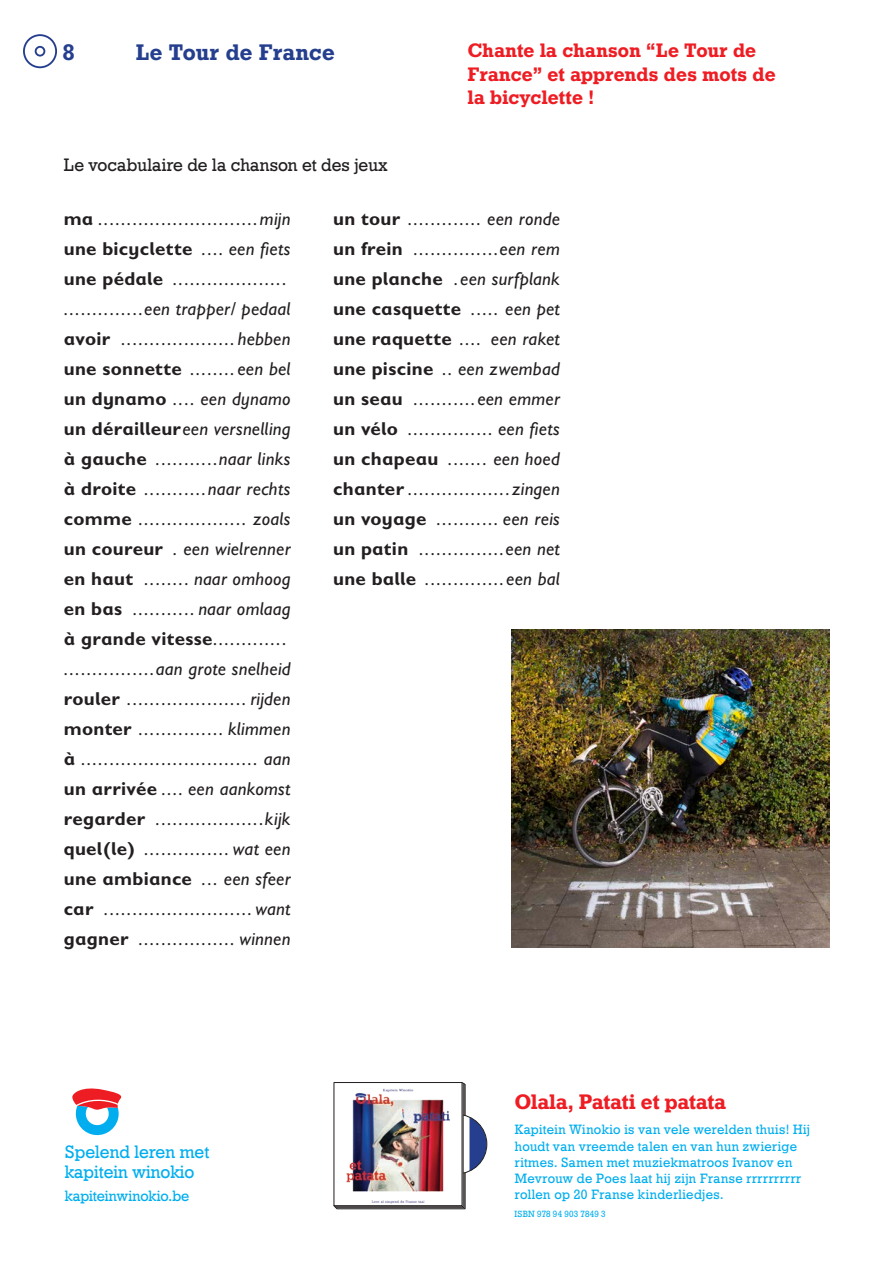
<style>
.page{position:relative;width:893px;height:1263px;background:#fff}
.page>*{position:absolute;margin:0;border:0;box-sizing:border-box;transform-origin:0 0}
.t1{font:22.5px "Geometric Slab 712 BT Bold A";letter-spacing:.015em;color:#253f8e}
.t2{font:21px "Geometric Slab 712 BT Bold A";color:#ee1d23}
.t3{font:19.5px/23.4px "Geometric Slab 712 BT Bold A";letter-spacing:.01em;color:#ee1d23}
.t4{font:700 18.75px "Gill Sans MT Schlbk";letter-spacing:.015em;color:#231f20}
.t5{font:italic 18.75px "Gill Sans MT Schlbk";letter-spacing:.015em;color:#231f20}
.t6{font:18px "Gill Sans MT Schlbk";color:#231f20}
.t7{font:18px "Geometric Slab 712 BT Medium A";letter-spacing:.005em;color:#231f20}
.t8{font:18px/19.5px "Geometric Slab 712 BT Medium A";color:#00aeef}
.t9{font:15px "Geometric Slab 712 BT Medium A";letter-spacing:-.01em;color:#00aeef}
.t10{font:13.5px/16.2px "Geometric Slab 712 BT Medium A";letter-spacing:.025em;color:#00aeef}
.t11{font:9px "Geometric Slab 712 BT Medium A";letter-spacing:.025em;color:#00aeef}
.s1{font-weight:700;font-size:18.75px}
.s2{font-style:italic;font-size:18.75px}
.s3{font-weight:400;font-size:18px}
.s4{font-weight:400;font-style:italic}
.s5{font-style:normal;font-size:18px}
.s6{font-weight:700;font-style:normal}
</style>
<div class="page">
<svg style="left:72px;top:1088px;width:50px;height:48px"></svg>
<svg style="left:334px;top:1082px;width:153px;height:127px"></svg>
<img style="left:336px;top:1084px;width:124px;height:120px">
<div style="left:334px;top:1082px;width:128px;height:124px;border:1px solid #231f20"></div>
<img style="left:511px;top:630px;width:318px;height:318px">
<div style="left:23px;top:34px;width:34px;height:34px;border:2px solid #253f8e;border-radius:50%"></div>
<div style="left:35px;top:46px;width:10px;height:11px;border:2px solid #253f8e;border-radius:50%"></div>
<p class="t1" style="left:63px;top:38px;width:13px">8</p>
<p class="t1" style="left:136px;top:38px;width:200px">Le Tour de France</p>
<p class="t3" style="left:468px;top:39px;width:310px">Chante la chanson “Le Tour de<br>France” et apprends des mots de la bicyclette !</p>
<p class="t7" style="left:64px;top:154px;width:325px">Le vocabulaire de la chanson et des jeux</p>
<p class="t6" style="left:64px;top:209px;width:228px"><span class="s1">ma</span> ............................<span class="s2">mijn</span></p>
<p class="t4" style="left:64px;top:237px;width:228px">une bicyclette <span class="s3">....</span> <span class="s4">een fiets</span></p>
<p class="t6" style="left:64px;top:269px;width:224px"><span class="s1">une pédale</span> ....................</p>
<p class="t5" style="left:64px;top:298px;width:228px"><span class="s5">..............</span>een trapper/ pedaal</p>
<p class="t6" style="left:64px;top:329px;width:228px"><span class="s1">avoir</span> ....................<span class="s2">hebben</span></p>
<p class="t4" style="left:64px;top:357px;width:228px">une sonnette <span class="s3">........</span> <span class="s4">een bel</span></p>
<p class="t5" style="left:64px;top:388px;width:228px"><span class="s6">un dynamo</span> <span class="s5">....</span> een dynamo</p>
<p class="t5" style="left:64px;top:418px;width:228px"><span class="s6">un dérailleur</span>een versnelling</p>
<p class="t6" style="left:64px;top:449px;width:228px"><span class="s1">à gauche</span> ...........<span class="s2">naar links</span></p>
<p class="t6" style="left:64px;top:479px;width:228px"><span class="s1">à droite</span> ...........<span class="s2">naar rechts</span></p>
<p class="t6" style="left:64px;top:509px;width:228px"><span class="s1">comme</span> ................... <span class="s2">zoals</span></p>
<p class="t5" style="left:64px;top:538px;width:228px"><span class="s6">un coureur</span> <span class="s5">.</span> een wielrenner</p>
<p class="t5" style="left:64px;top:568px;width:228px"><span class="s6">en haut</span> <span class="s5">........</span> naar omhoog</p>
<p class="t6" style="left:64px;top:599px;width:228px"><span class="s1">en bas</span> ........... <span class="s2">naar omlaag</span></p>
<p class="t4" style="left:64px;top:627px;width:224px">à grande vitesse<span class="s3">.............</span></p>
<p class="t6" style="left:64px;top:659px;width:228px">................<span class="s2">aan grote snelheid</span></p>
<p class="t6" style="left:64px;top:689px;width:228px"><span class="s1">rouler</span> ..................... <span class="s2">rijden</span></p>
<p class="t6" style="left:64px;top:719px;width:228px"><span class="s1">monter</span> ............... <span class="s2">klimmen</span></p>
<p class="t6" style="left:64px;top:749px;width:228px"><span class="s1">à</span> ............................... <span class="s2">aan</span></p>
<p class="t5" style="left:64px;top:778px;width:228px"><span class="s6">un arrivée</span> <span class="s5">....</span> een aankomst</p>
<p class="t6" style="left:64px;top:809px;width:228px"><span class="s1">regarder</span> ...................<span class="s2">kijk</span></p>
<p class="t6" style="left:64px;top:839px;width:228px"><span class="s1">quel(le)</span> ............... <span class="s2">wat een</span></p>
<p class="t4" style="left:64px;top:867px;width:228px">une ambiance <span class="s3">...</span> <span class="s4">een sfeer</span></p>
<p class="t6" style="left:64px;top:899px;width:228px"><span class="s1">car</span> .......................... <span class="s2">want</span></p>
<p class="t6" style="left:64px;top:929px;width:228px"><span class="s1">gagner</span> ................. <span class="s2">winnen</span></p>
<p class="t6" style="left:333px;top:209px;width:228px"><span class="s1">un tour</span> ............. <span class="s2">een ronde</span></p>
<p class="t6" style="left:333px;top:239px;width:228px"><span class="s1">un frein</span> ...............<span class="s2">een rem</span></p>
<p class="t5" style="left:333px;top:268px;width:228px"><span class="s6">une planche</span> <span class="s5">.</span> een surfplank</p>
<p class="t4" style="left:333px;top:297px;width:228px">une casquette <span class="s3">.....</span> <span class="s4">een pet</span></p>
<p class="t4" style="left:333px;top:327px;width:228px">une raquette <span class="s3">....</span> <span class="s4">een raket</span></p>
<p class="t4" style="left:333px;top:357px;width:228px">une piscine <span class="s3">..</span> <span class="s4">een zwembad</span></p>
<p class="t6" style="left:333px;top:389px;width:228px"><span class="s1">un seau</span> ...........<span class="s2">een emmer</span></p>
<p class="t6" style="left:333px;top:419px;width:228px"><span class="s1">un vélo</span> ............... <span class="s2">een fiets</span></p>
<p class="t4" style="left:333px;top:447px;width:228px">un chapeau <span class="s3">.......</span> <span class="s4">een hoed</span></p>
<p class="t6" style="left:333px;top:479px;width:228px"><span class="s1">chanter</span>..................<span class="s2">zingen</span></p>
<p class="t6" style="left:333px;top:509px;width:228px"><span class="s1">un voyage</span> ........... <span class="s2">een reis</span></p>
<p class="t6" style="left:333px;top:539px;width:228px"><span class="s1">un patin</span> ...............<span class="s2">een net</span></p>
<p class="t6" style="left:333px;top:569px;width:228px"><span class="s1">une balle</span> ..............<span class="s2">een bal</span></p>
<p class="t8" style="left:65px;top:1142px;width:146px">Spelend leren met kapitein winokio</p>
<p class="t2" style="left:515px;top:1089px;width:213px">Olala, Patati et patata</p>
<p class="t10" style="left:515px;top:1121px;width:297px">Kapitein Winokio is van vele werelden thuis! Hij houdt van vreemde talen en van hun zwierige ritmes. Samen met muziekmatroos Ivanov en Mevrouw de Poes laat hij zijn Franse rrrrrrrrrr</p>
<p class="t9" style="left:65px;top:1186px;width:126px">kapiteinwinokio.be</p>
<p class="t10" style="left:515px;top:1186px;width:210px">rollen op 20 Franse kinderliedjes.</p>
<p class="t11" style="left:514px;top:1208px;width:93px">ISBN 978 94 903 7849 3</p>
</div>
